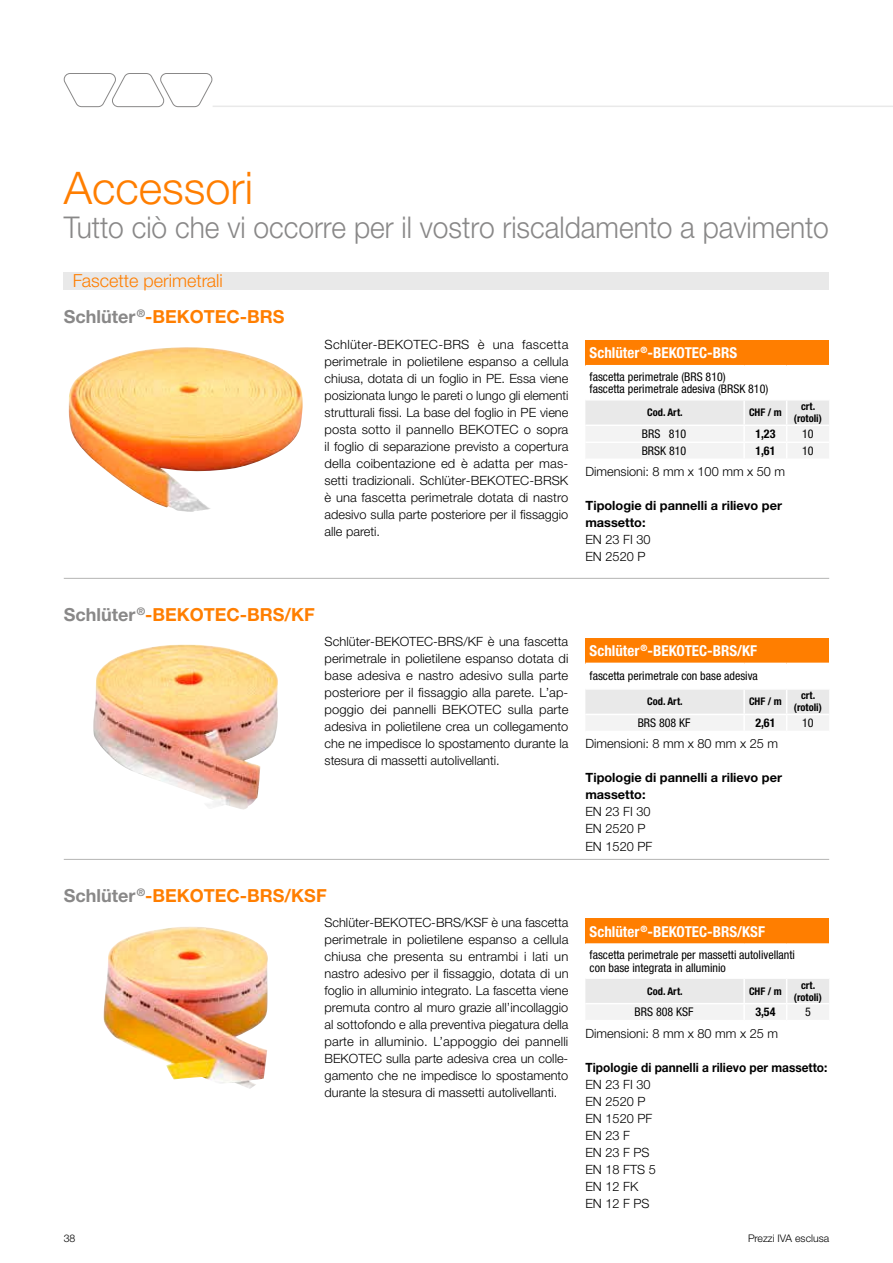
<style>
.page{position:relative;width:893px;height:1263px;background:#fff}
.page>*{position:absolute;margin:0;border:0;box-sizing:border-box;transform-origin:0 0}
.t1{font:300 45px "Helvetica Neue LTW1 G";color:#ff7e00}
.t2{font:300 30px "Helvetica Neue LTW1 G";color:#898888;scale:.94 1}
.t3{font:700 18px "Helvetica Neue LTW1 G";color:#ff7e00}
.t4{font:300 18px "Helvetica Neue LTW1 G";color:#ff7e00}
.t5{font:700 condensed 15px "Helvetica Neue LTW1 G";color:#fff}
.t6{font:300 12.75px/17px "Helvetica Neue LTW1 G";color:#000;text-align:justify}
.t7{font:700 12.75px/17px "Helvetica Neue LTW1 G";color:#000}
.t8{font:700 12.75px "Helvetica Neue LTW1 G";color:#000;scale:.93 1}
.t9{font:condensed 12px/12.8px "Helvetica Neue LTW1 G";color:#000}
.t10{font:700 condensed 12px "Helvetica Neue LTW1 G";color:#000}
.t11{font:700 condensed 10.5px/12px "Helvetica Neue LTW1 G";color:#000;text-align:center}
.t12{font:300 10.5px "Helvetica Neue LTW1 G";color:#000}
.s1{color:#898888}
</style>
<div class="page">
<svg style="left:64px;top:73px;width:148px;height:34px"></svg>
<hr style="left:213px;top:106px;width:680px;height:1px;background:#e9e9e9">
<img style="left:69px;top:347px;width:234px;height:165px">
<div style="left:64px;top:272px;width:765px;height:17px;background:#e9e9e9"></div>
<div style="left:585px;top:340px;width:244px;height:26px;background:#ff7e00"></div>
<hr style="left:585px;top:365px;width:159px;height:1px;background:#fff">
<hr style="left:744px;top:365px;width:43px;height:1px;background:#fff">
<hr style="left:787px;top:365px;width:42px;height:1px;background:#fff">
<svg style="left:585px;top:400px;width:244px;height:58px"></svg>
<img style="left:93px;top:644px;width:185px;height:166px">
<div style="left:585px;top:638px;width:244px;height:25px;background:#ff7e00"></div>
<svg style="left:585px;top:690px;width:244px;height:40px"></svg>
<img style="left:103px;top:927px;width:165px;height:162px">
<div style="left:585px;top:918px;width:244px;height:26px;background:#ff7e00"></div>
<hr style="left:585px;top:943px;width:159px;height:2px;background:#fff">
<hr style="left:744px;top:943px;width:43px;height:2px;background:#fff">
<hr style="left:787px;top:943px;width:42px;height:2px;background:#fff">
<svg style="left:585px;top:979px;width:244px;height:41px"></svg>
<hr style="left:64px;top:578px;width:765px;height:1px;background:#b4b4b3">
<hr style="left:64px;top:859px;width:765px;height:1px;background:#b4b4b3">
<h1 class="t1" style="left:64px;top:161px;width:191px">Accessori</h1>
<h2 class="t2" style="left:64px;top:209px;width:815px">Tutto ciò che vi occorre per il vostro riscaldamento a pavimento</h2>
<h3 class="t4" style="left:73px;top:270px;width:152px">Fascette perimetrali</h3>
<h3 class="t3" style="left:64px;top:306px;width:222px"><span class="s1">Schlüter</span> <sup>®</sup>-BEKOTEC-BRS</h3>
<p class="t6" style="left:325px;top:336px;width:245px">Schlüter-BEKOTEC-BRS è una fascetta perimetrale in polietilene espanso a cellula chiusa, dotata di un foglio in PE. Essa viene posizionata lungo le pareti o lungo gli elementi strutturali fissi. La base del foglio in PE viene posta sotto il pannello BEKOTEC o sopra il foglio di separazione previsto a copertura della coibentazione ed è adatta per mas&shy;setti tradizionali. Schlüter-BEKOTEC-BRSK è una fascetta perimetrale dotata di nastro adesivo sulla parte posteriore per il fissaggio alle pareti.</p>
<p class="t5" style="left:590px;top:344px;width:149px">Schlüter <sup>®</sup>-BEKOTEC-BRS</p>
<p class="t9" style="left:590px;top:370px;width:180px">fascetta perimetrale (BRS 810)<br>fascetta perimetrale adesiva (BRSK 810)</p>
<p class="t11" style="left:647px;top:407px;width:37px">Cod. Art.</p>
<p class="t11" style="left:749px;top:407px;width:34px">CHF / m</p>
<p class="t11" style="left:794px;top:401px;width:29px">crt. (rotoli)</p>
<p class="t9" style="left:642px;top:427px;width:46px">BRS 810</p>
<p class="t10" style="left:755px;top:427px;width:22px">1,23</p>
<p class="t9" style="left:802px;top:427px;width:13px">10</p>
<p class="t9" style="left:642px;top:445px;width:46px">BRSK 810</p>
<p class="t10" style="left:755px;top:444px;width:22px">1,61</p>
<p class="t9" style="left:802px;top:445px;width:13px">10</p>
<p class="t6" style="left:585px;top:463px;width:201px">Dimensioni: 8 mm x 100 mm x 50 m</p>
<p class="t7" style="left:585px;top:497px;width:198px">Tipologie di pannelli a rilievo per massetto:</p>
<p class="t6" style="left:585px;top:531px;width:67px">EN 23 FI 30<br>EN 2520 P</p>
<h3 class="t3" style="left:64px;top:603px;width:253px"><span class="s1">Schlüter</span> <sup>®</sup>-BEKOTEC-BRS/KF</h3>
<p class="t6" style="left:325px;top:633px;width:245px">Schlüter-BEKOTEC-BRS/KF è una fascetta perimetrale in polietilene espanso dotata di base adesiva e nastro adesivo sulla parte posteriore per il fissaggio alla parete. L’ap&shy;poggio dei pannelli BEKOTEC sulla parte adesiva in polietilene crea un collegamento che ne impedisce lo spostamento durante la stesura di massetti autolivellanti.</p>
<h3 class="t3" style="left:64px;top:884px;width:264px"><span class="s1">Schlüter</span> <sup>®</sup>-BEKOTEC-BRS/KSF</h3>
<p class="t6" style="left:325px;top:914px;width:245px">Schlüter-BEKOTEC-BRS/KSF è una fascetta perimetrale in polietilene espanso a cellula chiusa che presenta su entrambi i lati un nastro adesivo per il fissaggio, dotata di un foglio in alluminio integrato. La fascetta viene premuta contro al muro grazie all’incollaggio al sottofondo e alla preventiva piegatura della parte in alluminio. L’appoggio dei pannelli BEKOTEC sulla parte adesiva crea un colle&shy;gamento che ne impedisce lo spostamento durante la stesura di massetti autolivellanti.</p>
<p class="t5" style="left:590px;top:642px;width:169px">Schlüter <sup>®</sup>-BEKOTEC-BRS/KF</p>
<p class="t9" style="left:590px;top:670px;width:170px">fascetta perimetrale con base adesiva</p>
<p class="t11" style="left:647px;top:696px;width:37px">Cod. Art.</p>
<p class="t11" style="left:749px;top:696px;width:34px">CHF / m</p>
<p class="t11" style="left:794px;top:690px;width:29px">crt. (rotoli)</p>
<p class="t9" style="left:638px;top:717px;width:54px">BRS 808 KF</p>
<p class="t10" style="left:755px;top:716px;width:22px">2,61</p>
<p class="t9" style="left:802px;top:717px;width:13px">10</p>
<p class="t6" style="left:585px;top:735px;width:194px">Dimensioni: 8 mm x 80 mm x 25 m</p>
<p class="t7" style="left:585px;top:769px;width:198px">Tipologie di pannelli a rilievo per massetto:</p>
<p class="t6" style="left:585px;top:803px;width:68px;text-align:left">EN 23 FI 30<br>EN 2520 P<br>EN 1520 PF</p>
<p class="t5" style="left:590px;top:922px;width:177px">Schlüter <sup>®</sup>-BEKOTEC-BRS/KSF</p>
<p class="t9" style="left:590px;top:948px;width:207px">fascetta perimetrale per massetti autolivellanti con base integrata in alluminio</p>
<p class="t11" style="left:647px;top:985px;width:37px">Cod. Art.</p>
<p class="t11" style="left:749px;top:985px;width:34px">CHF / m</p>
<p class="t11" style="left:794px;top:979px;width:29px">crt. (rotoli)</p>
<p class="t9" style="left:635px;top:1006px;width:60px">BRS 808 KSF</p>
<p class="t10" style="left:755px;top:1005px;width:22px">3,54</p>
<p class="t9" style="left:805px;top:1006px;width:7px">5</p>
<p class="t6" style="left:585px;top:1024px;width:194px">Dimensioni: 8 mm x 80 mm x 25 m</p>
<p class="t8" style="left:585px;top:1059px;width:262px">Tipologie di pannelli a rilievo per massetto:</p>
<p class="t6" style="left:585px;top:1075px;width:72px;text-align:left">EN 23 FI 30<br>EN 2520 P<br>EN 1520 PF<br>EN 23 F<br>EN 23 F PS<br>EN 18 FTS 5<br>EN 12 FK<br>EN 12 F PS</p>
<p class="t12" style="left:64px;top:1231px;width:13px">38</p>
<p class="t12" style="left:748px;top:1231px;width:83px">Prezzi IVA esclusa</p>
</div>
